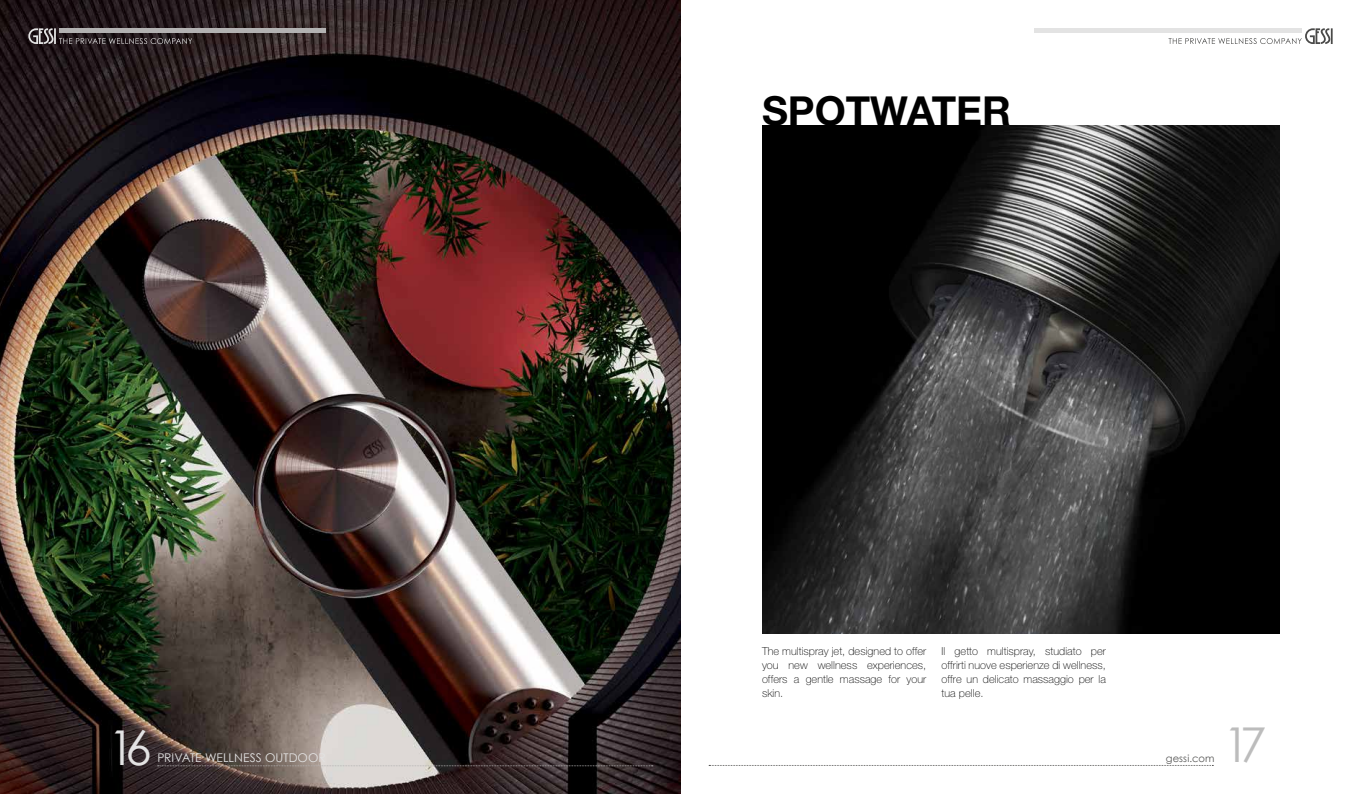
<style>
.page{position:relative;width:1361px;height:794px;background:#fff}
.page>*{position:absolute;margin:0;border:0;box-sizing:border-box;transform-origin:0 0}
.t1{font:48px "Century Gothic";color:#e3e3e3}
.t2{font:48px "Century Gothic";color:#bcbcbc}
.t3{font:700 40px "Helvetica Neue LT Std";color:#000}
.t4{font:12px "Century Gothic";color:#e3e3e3}
.t5{font:100 11px/14px "Helvetica Neue LT Std";letter-spacing:.005em;color:#000;text-align:justify}
.t6{font:10px "Century Gothic";letter-spacing:.015em;color:#575756}
</style>
<div class="page">
<img style="left:0;top:0;width:680px;height:794px">
<img style="left:762px;top:125px;width:517px;height:509px">
<div style="left:1035px;top:28px;width:267px;height:5px;background:#e3e3e3"></div>
<svg style="left:1168px;top:28px;width:164px;height:16px"></svg>
<svg style="left:709px;top:765px;width:504px;height:1px"></svg>
<div style="left:59px;top:28px;width:267px;height:5px;background:#b3b2b2"></div>
<svg style="left:28px;top:28px;width:164px;height:16px"></svg>
<svg style="left:158px;top:765px;width:495px;height:1px"></svg>
<h2 class="t3" style="left:762px;top:86px;width:250px">SPOTWATER</h2>
<p class="t5" style="left:762px;top:644px;width:166px">The multispray jet, designed to offer you new wellness experiences, offers a gentle massage for your skin.</p>
<p class="t5" style="left:941px;top:644px;width:166px">Il getto multispray, studiato per offrirti nuove esperienze di wellness, offre un delicato massaggio per la tua pelle.</p>
<h1 class="t1" style="left:108px;top:714px;width:45px">16</h1>
<p class="t4" style="left:157px;top:749px;width:170px">PRIVATE WELLNESS OUTDOOR</p>
<p class="t6" style="left:1166px;top:752px;width:50px">gessi.com</p>
<h1 class="t2" style="left:1223px;top:711px;width:45px">17</h1>
</div>
